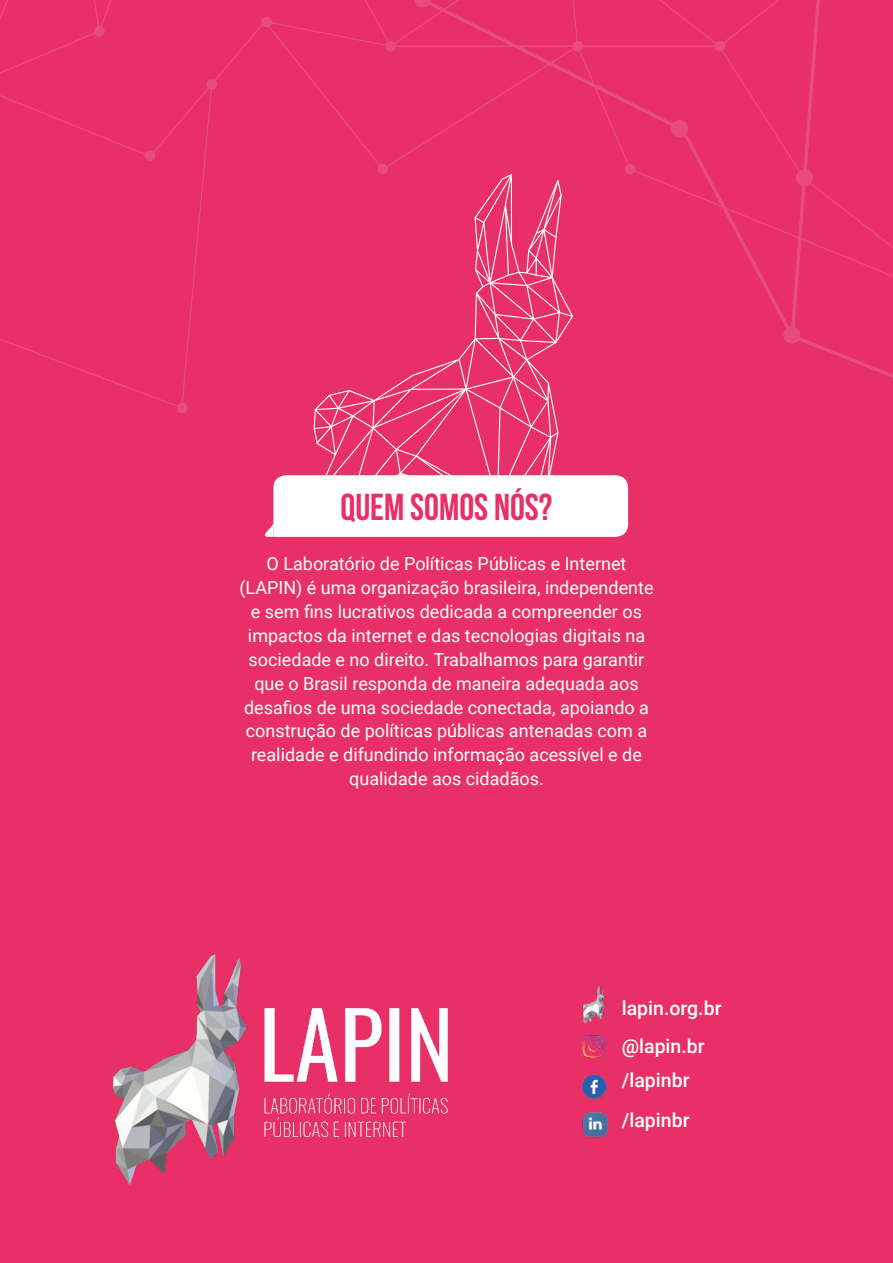
<style>
.page{position:relative;width:893px;height:1263px;background:#e83066}
.page>*{position:absolute;margin:0;border:0;box-sizing:border-box;transform-origin:0 0}
.t1{font:700 37.5px "Bebas Neue";color:#e83066}
.t2{font:500 19.5px/39.8px "Roboto";color:#fff}
.t3{font:18px/24px "Roboto";color:#fff;text-align:center}
</style>
<div class="page">
<svg style="left:0;top:0;width:893px;height:413px"></svg>
<img style="left:582px;top:985px;width:26px;height:153px">
<img style="left:113px;top:955px;width:335px;height:229px">
<div style="left:265px;top:475px;width:363px;height:62px;background:#fff"></div>
<svg style="left:314px;top:174px;width:259px;height:301px"></svg>
<h1 class="t1" style="left:341px;top:487px;width:213px">QUEM SOMOS NÓS?</h1>
<p class="t3" style="left:239px;top:550px;width:416px">O Laboratório de Políticas Públicas e Internet (LAPIN) é uma organização brasileira, independente e sem fins lucrativos dedicada a compreender os impactos da internet e das tecnologias digitais na sociedade e no direito. Trabalhamos para garantir que o Brasil responda de maneira adequada aos desafios de uma sociedade conectada, apoiando a construção de políticas públicas antenadas com a realidade e difundindo informação acessível e de qualidade aos cidadãos.</p>
<p class="t2" style="left:622px;top:988px;width:101px">lapin.org.br</p>
<p class="t2" style="left:622px;top:1026px;width:85px">@lapin.br</p>
<p class="t2" style="left:622px;top:1060px;width:69px">/lapinbr /lapinbr</p>
</div>
